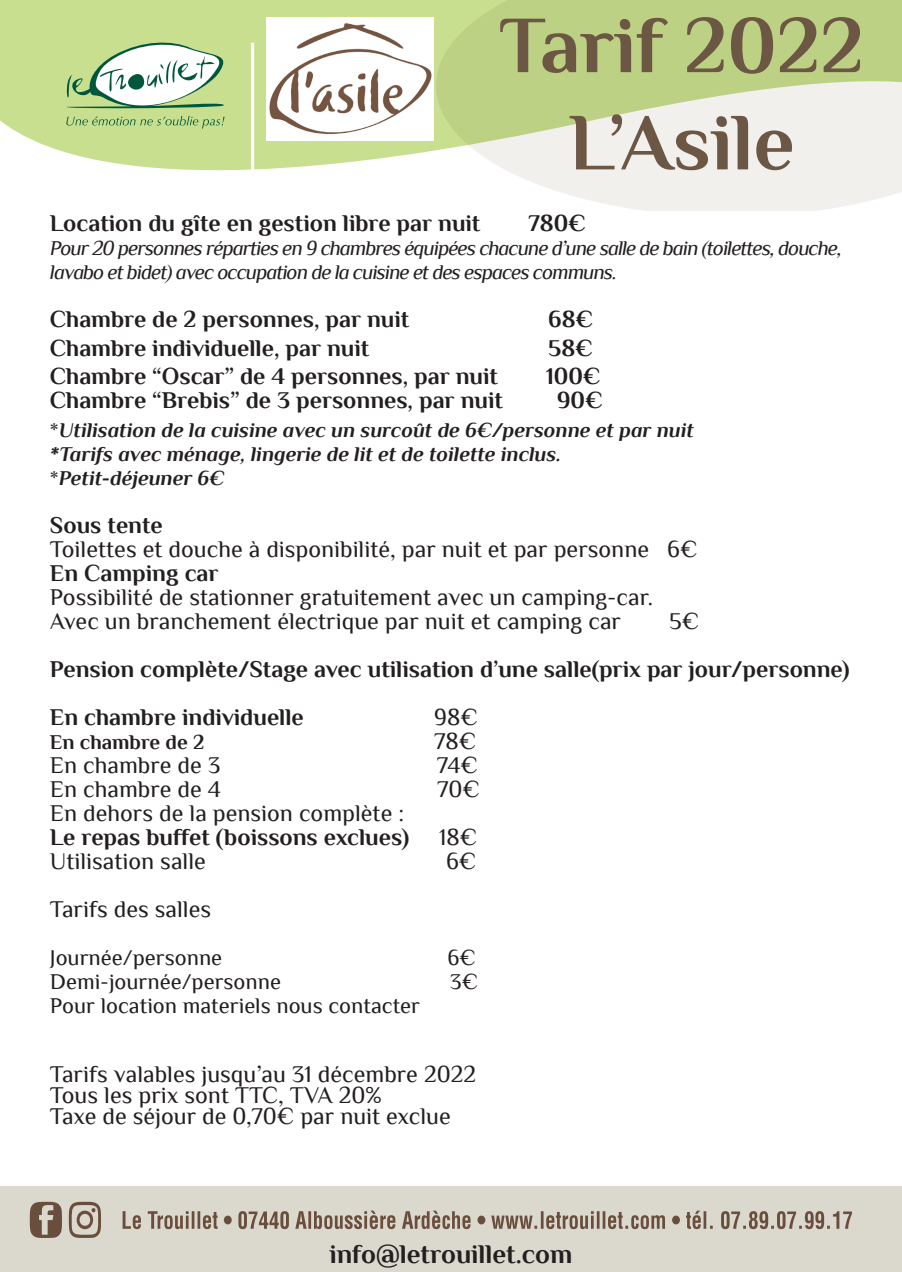
<style>
.page{position:relative;width:902px;height:1272px;background:#fff}
.page>*{position:absolute;margin:0;border:0;box-sizing:border-box;transform-origin:0 0}
.t1{font:700 81px "Philosopher";color:#6c5644}
.t2{font:700 27px "Philosopher";color:#231f20}
.t3{font:24px "Philosopher";color:#231f20}
.t4{font:700 24px "Philosopher";color:#231f20}
.t5{font:22.5px "Philosopher";color:#231f20}
.t6{font:italic 21px/24px "Philosopher";letter-spacing:-.05em;color:#231f20}
.t7{font:italic 700 21px "Philosopher";color:#231f20}
.t8{font:700 21px "Philosopher";color:#231f20}
.s1{font-weight:400;font-style:normal}
</style>
<div class="page">
<svg style="left:0;top:0;width:436px;height:171px;background:#cee39d"></svg>
<svg style="left:436px;top:0;width:465px;height:210px;background:#d6e1b7"></svg>
<svg style="left:66px;top:40px;width:160px;height:89px"></svg>
<div style="left:0;top:1186px;width:901px;height:85px;background:#dbd8cd"></div>
<svg style="left:68px;top:1201px;width:33px;height:36px"></svg>
<svg style="left:29px;top:1201px;width:33px;height:36px"></svg>
<svg style="left:123px;top:1210px;width:728px;height:19px"></svg>
<img style="left:267px;top:17px;width:167px;height:123px">
<p class="t1" style="left:499px;top:2px;width:366px">Tarif 2022</p>
<p class="t1" style="left:568px;top:99px;width:228px">L’Asile</p>
<p class="t4" style="left:50px;top:210px;width:432px">Location du gîte en gestion libre par nuit</p>
<p class="t4" style="left:528px;top:210px;width:59px">780€</p>
<p class="t6" style="left:50px;top:236px;width:793px">Pour 20 personnes réparties en 9 chambres équipées chacune d’une salle de bain (toilettes, douche, lavabo et bidet) avec occupation de la cuisine et des espaces communs.</p>
<p class="t4" style="left:50px;top:306px;width:361px">Chambre de 2 personnes, par nuit</p>
<p class="t4" style="left:548px;top:306px;width:47px">68€</p>
<p class="t4" style="left:50px;top:335px;width:321px">Chambre individuelle, par nuit</p>
<p class="t4" style="left:548px;top:335px;width:46px">58€</p>
<p class="t4" style="left:50px;top:363px;width:449px">Chambre “Oscar” de 4 personnes, par nuit</p>
<p class="t4" style="left:546px;top:363px;width:56px">100€</p>
<p class="t4" style="left:50px;top:387px;width:454px">Chambre “Brebis” de 3 personnes, par nuit</p>
<p class="t4" style="left:557px;top:387px;width:47px">90€</p>
<p class="t7" style="left:50px;top:418px;width:645px"><span class="s1">*</span>Utilisation de la cuisine avec un surcoût de 6€/personne et par nuit</p>
<p class="t7" style="left:50px;top:442px;width:512px">*Tarifs avec ménage, lingerie de lit et de toilette inclus.</p>
<p class="t7" style="left:50px;top:466px;width:176px"><span class="s1">*</span>Petit-déjeuner 6€</p>
<p class="t4" style="left:50px;top:512px;width:114px">Sous tente</p>
<p class="t3" style="left:50px;top:536px;width:649px">Toilettes et douche à disponibilité, par nuit et par personne 6€</p>
<p class="t4" style="left:50px;top:560px;width:170px">En Camping car</p>
<p class="t3" style="left:50px;top:584px;width:604px">Possibilité de stationner gratuitement avec un camping-car.</p>
<p class="t3" style="left:50px;top:608px;width:572px">Avec un branchement électrique par nuit et camping car</p>
<p class="t3" style="left:669px;top:608px;width:32px">5€</p>
<p class="t4" style="left:50px;top:656px;width:801px">Pension complète/Stage avec utilisation d’une salle(prix par jour/personne)</p>
<p class="t4" style="left:50px;top:704px;width:255px">En chambre individuelle</p>
<p class="t3" style="left:434px;top:704px;width:45px">98€</p>
<p class="t8" style="left:50px;top:730px;width:156px">En chambre de 2</p>
<p class="t3" style="left:434px;top:728px;width:44px">78€</p>
<p class="t3" style="left:50px;top:752px;width:172px">En chambre de 3</p>
<p class="t3" style="left:436px;top:752px;width:43px">74€</p>
<p class="t3" style="left:50px;top:776px;width:172px">En chambre de 4</p>
<p class="t3" style="left:437px;top:776px;width:44px">70€</p>
<p class="t3" style="left:50px;top:800px;width:356px">En dehors de la pension complète :</p>
<p class="t4" style="left:50px;top:824px;width:360px">Le repas buffet (boissons exclues)</p>
<p class="t3" style="left:439px;top:824px;width:40px">18€</p>
<p class="t3" style="left:50px;top:848px;width:157px">Utilisation salle</p>
<p class="t3" style="left:446px;top:848px;width:32px">6€</p>
<p class="t3" style="left:50px;top:896px;width:163px">Tarifs des salles</p>
<p class="t5" style="left:50px;top:945px;width:174px">Journée/personne</p>
<p class="t5" style="left:447px;top:945px;width:30px">6€</p>
<p class="t5" style="left:50px;top:969px;width:232px">Demi-journée/personne</p>
<p class="t5" style="left:450px;top:969px;width:30px">3€</p>
<p class="t5" style="left:50px;top:993px;width:372px">Pour location materiels nous contacter</p>
<p class="t3" style="left:50px;top:1061px;width:427px">Tarifs valables jusqu’au 31 décembre 2022</p>
<p class="t3" style="left:50px;top:1082px;width:333px">Tous les prix sont TTC, TVA 20%</p>
<p class="t3" style="left:50px;top:1103px;width:402px">Taxe de séjour de 0,70€ par nuit exclue</p>
<p class="t2" style="left:329px;top:1239px;width:244px">info@letrouillet.com</p>
</div>
